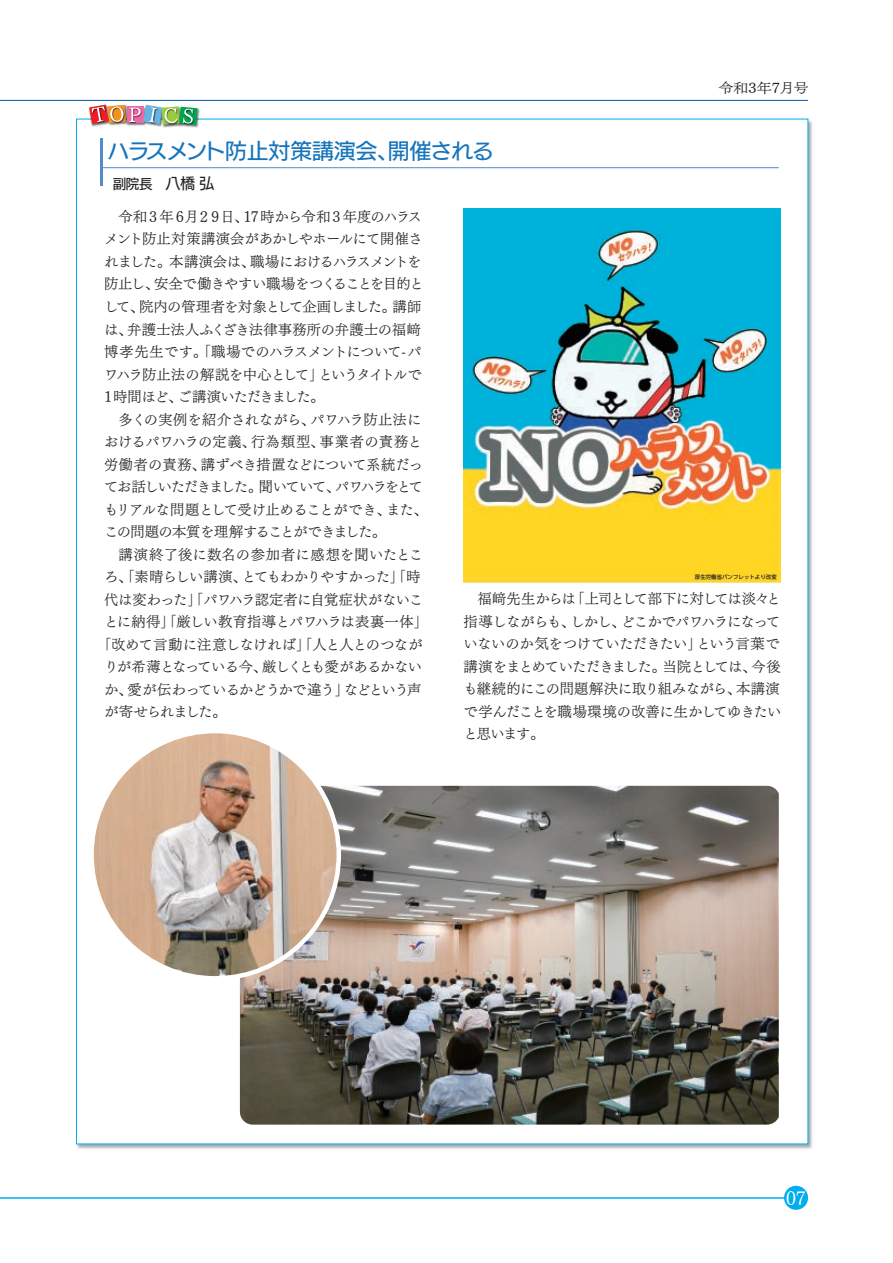
<style>
.page{position:relative;width:893px;height:1263px;background:#fff}
.page>*{position:absolute;margin:0;border:0;box-sizing:border-box;transform-origin:0 0}
.t1{font:21.3px "UD Kakugo Large Pro M";letter-spacing:-.035em;color:#1575bc}
.t2{font:18px "UD Mincho Pro L";color:#fff}
.t3{font:14.25px/22.5px "UD Mincho Pro L";letter-spacing:-.035em;color:#231f20}
.t4{font:14.25px "UD Mincho Pro L";letter-spacing:.005em;color:#231f20}
.t5{font:14.25px "UD Mincho Pro L";letter-spacing:-.06em;color:#231f20}
.t6{font:14.25px "UD Mincho Pro L";letter-spacing:.02em;color:#231f20}
.t7{font:14.25px "UD Mincho Pro L";letter-spacing:-.08em;color:#231f20}
.t8{font:13.5px "UD Mincho Pro L";color:#231f20;scale:1.11 1}
.t9{font:13.5px "UD Kakugo Large Pro M";color:#231f20}
.t10{font:500 5.4px "UD Shin Go Pro";letter-spacing:.005em;color:#231f20}
.s1{font-size:15px}
</style>
<div class="page">
<div style="left:784px;top:1186px;width:24px;height:24px;background:#00aeef;border-radius:50%"></div>
<hr style="left:0;top:1197px;width:784px;height:2px;background:#00aeef">
<img style="left:25px;top:99px;width:788px;height:1102px">
<div style="left:76px;top:119px;width:732px;height:1025px;background:#fff"></div>
<hr style="left:101px;top:167px;width:678px;height:1px;background:#538ac8">
<hr style="left:101px;top:138px;width:2px;height:48px;background:#538ac8">
<img style="left:247px;top:99px;width:5px;height:70px">
<img style="left:38px;top:99px;width:19px;height:78px">
<img style="left:57px;top:99px;width:19px;height:78px">
<img style="left:76px;top:99px;width:19px;height:78px">
<img style="left:95px;top:99px;width:16px;height:78px">
<img style="left:111px;top:99px;width:19px;height:70px">
<img style="left:130px;top:99px;width:117px;height:70px">
<img style="left:89px;top:105px;width:108px;height:20px">
<img style="left:463px;top:209px;width:318px;height:374px">
<img style="left:240px;top:786px;width:539px;height:338px">
<img style="left:92px;top:731px;width:247px;height:247px;border-radius:124px">
<hr style="left:0;top:100px;width:808px;height:1px;background:#015aaa">
<h1 class="t1" style="left:108px;top:134px;width:387px">ハラスメント防止対策講演会、開催される</h1>
<p class="t9" style="left:113px;top:173px;width:103px">副院長　<span class="s1">八橋 弘</span></p>
<p class="t8" style="left:719px;top:78px;width:82px">令和3年7月号</p>
<p class="t3" style="left:104px;top:205px;width:321px;text-indent:14px">令和３年６月２９日、17時から令和３年度のハラスメント防止対策講演会があかしやホールにて開催されました。本講演会は、職場におけるハラスメントを防止し、安全で働きやすい職場をつくることを目的として、院内の管理者を対象として企画しました。講師は、弁護士法人ふくざき法律事務所の弁護士の福﨑博孝先生です。「職場でのハラスメントについて-パワハラ防止法の解説を中心として」というタイトルで<br>1時間ほど、ご講演いただきました。</p>
<p class="t3" style="left:104px;top:407px;width:325px;text-indent:14px">多くの実例を紹介されながら、パワハラ防止法におけるパワハラの定義、行為類型、事業者の責務と労働者の責務、講ずべき措置などについて系統だってお話しいただきました。聞いていて、パワハラをとてもリアルな問題として受け止めることができ、また、この問題の本質を理解することができました。</p>
<p class="t6" style="left:118px;top:543px;width:306px">講演終了後に数名の参加者に感想を聞いたとこ</p>
<p class="t3" style="left:104px;top:565px;width:318px">ろ、「素晴らしい講演、とてもわかりやすかった」「時</p>
<p class="t3" style="left:104px;top:587px;width:320px">代は変わった」「パワハラ認定者に自覚症状がないこ</p>
<p class="t4" style="left:104px;top:610px;width:325px">とに納得」「厳しい教育指導とパワハラは表裏一体」</p>
<p class="t3" style="left:97px;top:632px;width:327px">「改めて言動に注意しなければ」「人と人とのつなが</p>
<p class="t3" style="left:104px;top:655px;width:319px">りが希薄となっている今、厳しくとも愛があるかない</p>
<p class="t5" style="left:104px;top:678px;width:319px">か、愛が伝わっているかどうかで違う」などという声</p>
<p class="t7" style="left:104px;top:700px;width:124px">が寄せられました。</p>
<p class="t10" style="left:695px;top:573px;width:83px">厚生労働省パンフレットより改変</p>
<p class="t3" style="left:463px;top:587px;width:319px;text-indent:14px">福﨑先生からは「上司として部下に対しては淡々と指導しながらも、しかし、どこかでパワハラになっていないのか気をつけていただきたい」という言葉で講演をまとめていただきました。当院としては、今後も継続的にこの問題解決に取り組みながら、本講演で学んだことを職場環境の改善に生かしてゆきたいと思います。</p>
<p class="t2" style="left:786px;top:1184px;width:21px">07</p>
</div>
